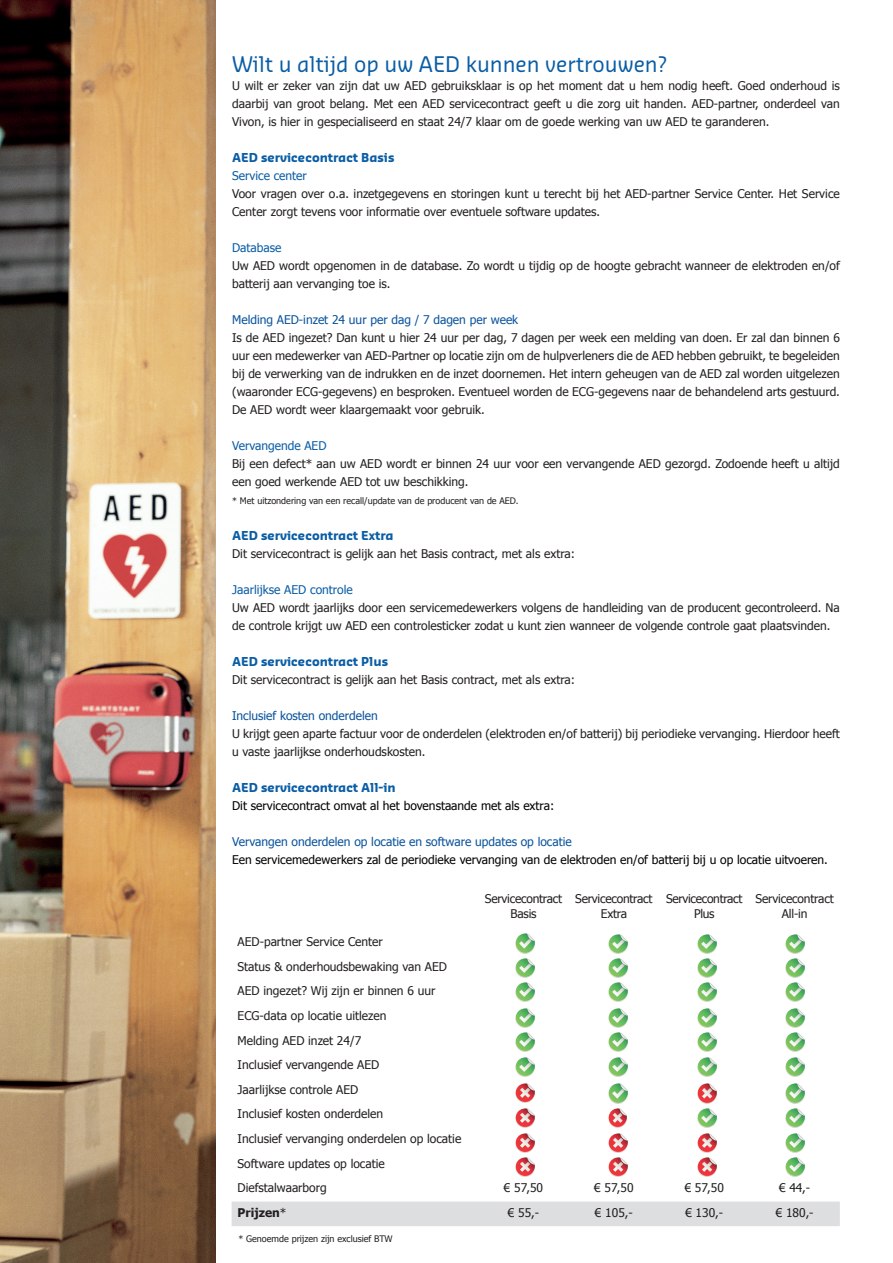
<style>
.page{position:relative;width:893px;height:1263px;background:#fff}
.page>*{position:absolute;margin:0;border:0;box-sizing:border-box;transform-origin:0 0}
.t1{font:21px "Sansa";color:#0a5da5}
.t2{font:12px/18px "Tahoma";color:#231f20}
.t3{font:12px "Tahoma";color:#000001}
.t4{font:12px "Tahoma";color:#09539d}
.t5{font:700 12px "Sansa";color:#0a5da5}
.t6{font:12px "Tahoma";color:#0a5da5}
.t7{font:12px/14.4px "Tahoma";letter-spacing:-.02em;color:#231f20;text-align:center}
.t8{font:12px/14.4px "Tahoma";letter-spacing:-.025em;color:#231f20;text-align:center}
.t9{font:700 12px "Tahoma";color:#231f20}
.t10{font:9px "Tahoma";color:#231f20}
.s1{font-weight:400}
</style>
<div class="page">
<img style="left:0;top:0;width:216px;height:1263px">
<div style="left:232px;top:1201px;width:608px;height:25px;background:#dddee0"></div>
<img style="left:516px;top:934px;width:18px;height:19px">
<img style="left:608px;top:934px;width:19px;height:19px">
<img style="left:698px;top:934px;width:18px;height:19px">
<img style="left:786px;top:934px;width:19px;height:19px">
<img style="left:608px;top:958px;width:19px;height:19px">
<img style="left:698px;top:958px;width:18px;height:19px">
<img style="left:786px;top:958px;width:19px;height:19px">
<img style="left:608px;top:1084px;width:19px;height:19px">
<img style="left:786px;top:1084px;width:19px;height:19px">
<img style="left:786px;top:1108px;width:19px;height:20px">
<img style="left:786px;top:1157px;width:19px;height:19px">
<img style="left:516px;top:1157px;width:18px;height:19px">
<img style="left:698px;top:1134px;width:18px;height:19px">
<img style="left:516px;top:1084px;width:19px;height:19px">
<img style="left:608px;top:982px;width:19px;height:20px">
<img style="left:608px;top:1008px;width:19px;height:19px">
<img style="left:698px;top:982px;width:19px;height:20px">
<img style="left:698px;top:1008px;width:19px;height:19px">
<img style="left:786px;top:982px;width:19px;height:20px">
<img style="left:786px;top:1008px;width:19px;height:19px">
<img style="left:786px;top:1134px;width:18px;height:19px">
<img style="left:516px;top:958px;width:18px;height:19px">
<img style="left:516px;top:982px;width:18px;height:20px">
<img style="left:516px;top:1008px;width:18px;height:19px">
<img style="left:698px;top:1084px;width:18px;height:19px">
<img style="left:698px;top:1108px;width:18px;height:20px">
<img style="left:516px;top:1108px;width:18px;height:20px">
<img style="left:608px;top:1108px;width:19px;height:20px">
<img style="left:608px;top:1134px;width:19px;height:19px">
<img style="left:516px;top:1134px;width:18px;height:19px">
<img style="left:698px;top:1157px;width:18px;height:19px">
<img style="left:608px;top:1157px;width:19px;height:19px">
<img style="left:608px;top:1032px;width:19px;height:20px">
<img style="left:698px;top:1032px;width:19px;height:20px">
<img style="left:786px;top:1032px;width:19px;height:20px">
<img style="left:516px;top:1032px;width:18px;height:20px">
<img style="left:608px;top:1057px;width:19px;height:19px">
<img style="left:698px;top:1057px;width:19px;height:19px">
<img style="left:786px;top:1057px;width:19px;height:19px">
<img style="left:516px;top:1057px;width:18px;height:19px">
<h1 class="t1" style="left:232px;top:50px;width:436px">Wilt u altijd op uw AED kunnen vertrouwen?</h1>
<p class="t2" style="left:232px;top:76px;width:609px;text-align:justify">U wilt er zeker van zijn dat uw AED gebruiksklaar is op het moment dat u hem nodig heeft. Goed onderhoud is daarbij van groot belang. Met een AED servicecontract geeft u die zorg uit handen. AED-partner, onderdeel van Vivon, is hier in gespecialiseerd en staat 24/7 klaar om de goede werking van uw AED te garanderen.</p>
<p class="t5" style="left:232px;top:150px;width:164px">AED servicecontract Basis</p>
<p class="t6" style="left:232px;top:168px;width:76px">Service center</p>
<p class="t2" style="left:232px;top:184px;width:609px">Voor vragen over o.a. inzetgegevens en storingen kunt u terecht bij het AED-partner Service Center. Het Service<br>Center zorgt tevens voor informatie over eventuele software updates.</p>
<p class="t6" style="left:232px;top:240px;width:51px">Database</p>
<p class="t2" style="left:232px;top:256px;width:609px">Uw AED wordt opgenomen in de database. Zo wordt u tijdig op de hoogte gebracht wanneer de elektroden en/of batterij aan vervanging toe is.</p>
<p class="t4" style="left:232px;top:312px;width:288px">Melding AED-inzet 24 uur per dag / 7 dagen per week</p>
<p class="t2" style="left:232px;top:328px;width:609px;text-align:justify">Is de AED ingezet? Dan kunt u hier 24 uur per dag, 7 dagen per week een melding van doen. Er zal dan binnen 6 uur een medewerker van AED-Partner op locatie zijn om de hulpverleners die de AED hebben gebruikt, te begeleiden bij de verwerking van de indrukken en de inzet doornemen. Het intern geheugen van de AED zal worden uitgelezen (waaronder ECG-gegevens) en besproken. Eventueel worden de ECG-gegevens naar de behandelend arts gestuurd.<br>De AED wordt weer klaargemaakt voor gebruik.</p>
<p class="t6" style="left:232px;top:438px;width:96px">Vervangende AED</p>
<p class="t2" style="left:232px;top:454px;width:609px">Bij een defect* aan uw AED wordt er binnen 24 uur voor een vervangende AED gezorgd. Zodoende heeft u altijd een goed werkende AED tot uw beschikking.</p>
<p class="t10" style="left:232px;top:495px;width:288px">* Met uitzondering van een recall/update van de producent van de AED.</p>
<p class="t5" style="left:232px;top:528px;width:163px">AED servicecontract Extra</p>
<p class="t2" style="left:232px;top:544px;width:344px">Dit servicecontract is gelijk aan het Basis contract, met als extra:</p>
<p class="t6" style="left:232px;top:582px;width:122px">Jaarlijkse AED controle</p>
<p class="t2" style="left:232px;top:598px;width:609px">Uw AED wordt jaarlijks door een servicemedewerkers volgens de handleiding van de producent gecontroleerd. Na de controle krijgt uw AED een controlesticker zodat u kunt zien wanneer de volgende controle gaat plaatsvinden.</p>
<p class="t5" style="left:232px;top:654px;width:158px">AED servicecontract Plus</p>
<p class="t2" style="left:232px;top:670px;width:344px">Dit servicecontract is gelijk aan het Basis contract, met als extra:</p>
<p class="t4" style="left:232px;top:708px;width:147px">Inclusief kosten onderdelen</p>
<p class="t2" style="left:232px;top:724px;width:609px">U krijgt geen aparte factuur voor de onderdelen (elektroden en/of batterij) bij periodieke vervanging. Hierdoor heeft u vaste jaarlijkse onderhoudskosten.</p>
<p class="t5" style="left:232px;top:780px;width:165px">AED servicecontract All-in</p>
<p class="t3" style="left:232px;top:798px;width:324px">Dit servicecontract omvat al het bovenstaande met als extra:</p>
<p class="t4" style="left:232px;top:834px;width:341px">Vervangen onderdelen op locatie en software updates op locatie</p>
<p class="t3" style="left:232px;top:852px;width:597px">Een servicemedewerkers zal de periodieke vervanging van de elektroden en/of batterij bij u op locatie uitvoeren.</p>
<p class="t7" style="left:485px;top:891px;width:79px">Servicecontract<br>Basis</p>
<p class="t7" style="left:575px;top:891px;width:79px">Servicecontract<br>Extra</p>
<p class="t8" style="left:666px;top:891px;width:78px">Servicecontract<br>Plus</p>
<p class="t2" style="left:756px;top:891px;width:80px;line-height:14.4px;text-align:center">Servicecontract<br>All-in</p>
<p class="t2" style="left:238px;top:929px;width:225px;line-height:24.6px">AED-partner Service Center<br>Status &amp; onderhoudsbewaking van AED<br>AED ingezet? Wij zijn er binnen 6 uur<br>ECG-data op locatie uitlezen<br>Melding AED inzet 24/7<br>Inclusief vervangende AED<br>Jaarlijkse controle AED<br>Inclusief kosten onderdelen<br>Inclusief vervanging onderdelen op locatie<br>Software updates op locatie<br>Diefstalwaarborg</p>
<p class="t2" style="left:504px;top:1178px;width:41px">€ 57,50</p>
<p class="t2" style="left:594px;top:1178px;width:41px">€ 57,50</p>
<p class="t2" style="left:685px;top:1178px;width:41px">€ 57,50</p>
<p class="t2" style="left:779px;top:1178px;width:33px">€ 44,-</p>
<p class="t9" style="left:238px;top:1204px;width:50px">Prijzen<span class="s1">*</span></p>
<p class="t2" style="left:508px;top:1203px;width:33px">€ 55,-</p>
<p class="t2" style="left:595px;top:1203px;width:39px">€ 105,-</p>
<p class="t2" style="left:685px;top:1203px;width:39px">€ 130,-</p>
<p class="t2" style="left:776px;top:1203px;width:39px">€ 180,-</p>
<p class="t10" style="left:238px;top:1233px;width:156px">* Genoemde prijzen zijn exclusief BTW</p>
</div>
